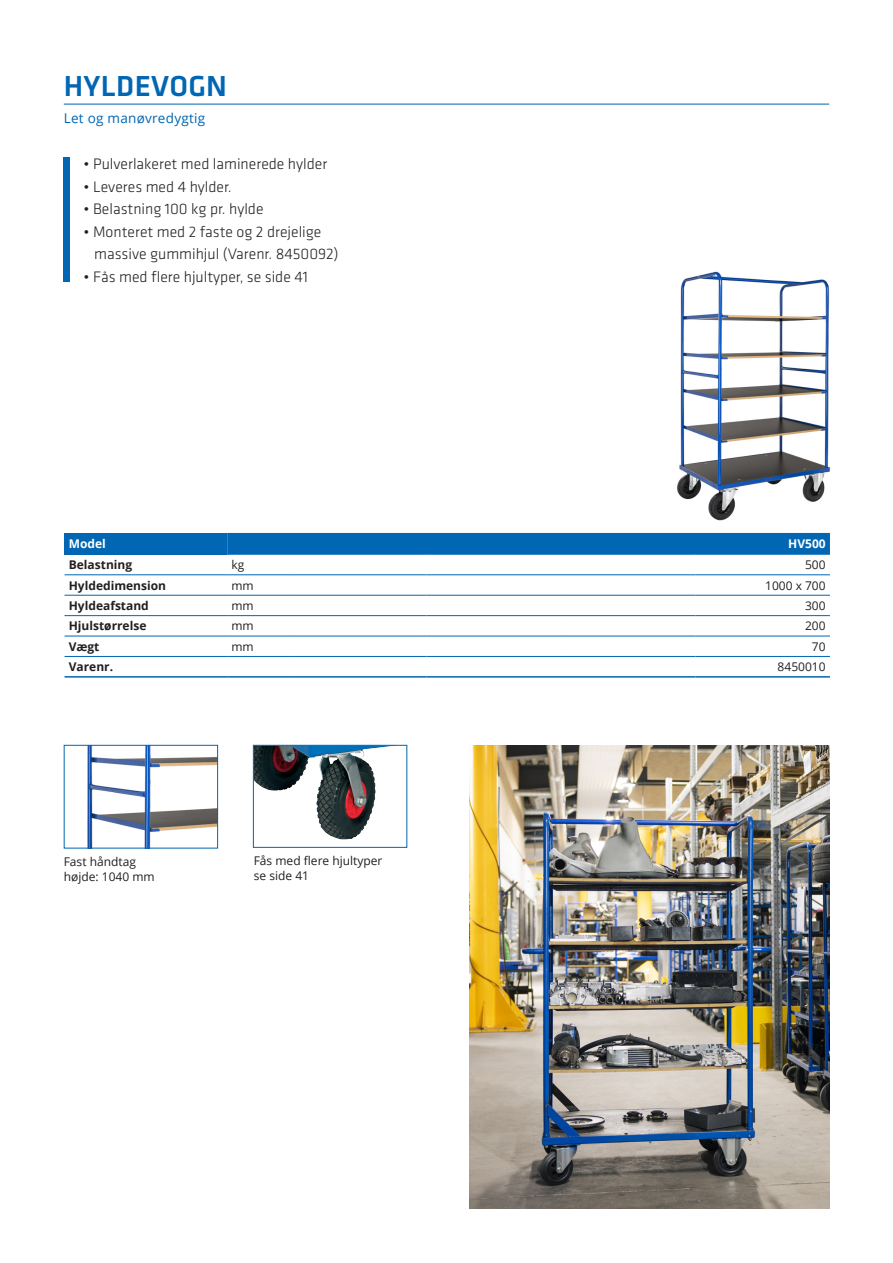
<style>
.page{position:relative;width:893px;height:1263px;background:#fff}
.page>*{position:absolute;margin:0;border:0;box-sizing:border-box;transform-origin:0 0}
.Overskrift_Produkt_side{font:500 30px "Klavika";letter-spacing:.01em;color:#0166b3}
.Highlights_text{font:300 15.75px "Klavika";color:#231f20}
.Overskrift_tekst{font:13.5px "Open Sans";letter-spacing:.02em;color:#0166b3}
.Tekst_-_Detalje_og_tilbehør{font:12px "Open Sans";color:#231f20}
.t1{font:700 12px "Open Sans";color:#231f20}
.t2{font:700 12px "Open Sans";color:#fff}
</style>
<div class="page">
<hr style="left:64px;top:104px;width:765px;height:1px;background:#0166b3">
<div style="left:64px;top:157px;width:6px;height:125px;background:#0166b3"></div>
<img style="left:469px;top:746px;width:360px;height:463px">
<img style="left:87px;top:747px;width:129px;height:99px">
<div style="left:64px;top:745px;width:154px;height:103px;border:1px solid #0166b3"></div>
<div style="left:65px;top:533px;width:162px;height:21px;background:#0166b3"></div>
<div style="left:227px;top:533px;width:603px;height:21px;background:#0166b3"></div>
<hr style="left:65px;top:676px;width:162px;height:2px;background:#0166b3">
<hr style="left:227px;top:676px;width:65px;height:2px;background:#0166b3">
<hr style="left:292px;top:676px;width:134px;height:2px;background:#0166b3">
<hr style="left:426px;top:676px;width:135px;height:2px;background:#0166b3">
<hr style="left:561px;top:676px;width:134px;height:2px;background:#0166b3">
<hr style="left:695px;top:676px;width:135px;height:2px;background:#0166b3">
<hr style="left:65px;top:574px;width:162px;height:1px;background:#0166b3">
<hr style="left:227px;top:574px;width:65px;height:1px;background:#0166b3">
<hr style="left:292px;top:574px;width:134px;height:1px;background:#0166b3">
<hr style="left:426px;top:574px;width:135px;height:1px;background:#0166b3">
<hr style="left:561px;top:574px;width:134px;height:1px;background:#0166b3">
<hr style="left:695px;top:574px;width:135px;height:1px;background:#0166b3">
<hr style="left:65px;top:595px;width:162px;height:1px;background:#0166b3">
<hr style="left:227px;top:595px;width:65px;height:1px;background:#0166b3">
<hr style="left:292px;top:595px;width:134px;height:1px;background:#0166b3">
<hr style="left:426px;top:595px;width:135px;height:1px;background:#0166b3">
<hr style="left:561px;top:595px;width:134px;height:1px;background:#0166b3">
<hr style="left:695px;top:595px;width:135px;height:1px;background:#0166b3">
<hr style="left:65px;top:615px;width:162px;height:1px;background:#0166b3">
<hr style="left:227px;top:615px;width:65px;height:1px;background:#0166b3">
<hr style="left:292px;top:615px;width:134px;height:1px;background:#0166b3">
<hr style="left:426px;top:615px;width:135px;height:1px;background:#0166b3">
<hr style="left:561px;top:615px;width:134px;height:1px;background:#0166b3">
<hr style="left:695px;top:615px;width:135px;height:1px;background:#0166b3">
<hr style="left:65px;top:636px;width:162px;height:1px;background:#0166b3">
<hr style="left:227px;top:636px;width:65px;height:1px;background:#0166b3">
<hr style="left:292px;top:636px;width:134px;height:1px;background:#0166b3">
<hr style="left:426px;top:636px;width:135px;height:1px;background:#0166b3">
<hr style="left:561px;top:636px;width:134px;height:1px;background:#0166b3">
<hr style="left:695px;top:636px;width:135px;height:1px;background:#0166b3">
<hr style="left:65px;top:656px;width:162px;height:1px;background:#0166b3">
<hr style="left:227px;top:656px;width:65px;height:1px;background:#0166b3">
<hr style="left:292px;top:656px;width:134px;height:1px;background:#0166b3">
<hr style="left:426px;top:656px;width:135px;height:1px;background:#0166b3">
<hr style="left:561px;top:656px;width:134px;height:1px;background:#0166b3">
<hr style="left:695px;top:656px;width:135px;height:1px;background:#0166b3">
<hr style="left:65px;top:554px;width:162px;height:1px;background:#0166b3">
<hr style="left:227px;top:554px;width:65px;height:1px;background:#0166b3">
<hr style="left:292px;top:554px;width:134px;height:1px;background:#0166b3">
<hr style="left:426px;top:554px;width:135px;height:1px;background:#0166b3">
<hr style="left:561px;top:554px;width:134px;height:1px;background:#0166b3">
<hr style="left:695px;top:554px;width:135px;height:1px;background:#0166b3">
<img style="left:677px;top:271px;width:153px;height:250px">
<img style="left:255px;top:747px;width:128px;height:92px">
<div style="left:253px;top:745px;width:154px;height:103px;border:1px solid #0166b3"></div>
<p class="Overskrift_Produkt_side" style="left:64px;top:70px;width:165px">HYLDEVOGN</p>
<p class="Overskrift_tekst" style="left:64px;top:109px;width:143px">Let og manøvredygtig</p>
<p class="Highlights_text" style="left:84px;top:155px;width:245px">• Pulverlakeret med laminerede hylder</p>
<p class="Highlights_text" style="left:84px;top:178px;width:150px">• Leveres med 4 hylder.</p>
<p class="Highlights_text" style="left:84px;top:200px;width:181px">• Belastning 100 kg pr. hylde</p>
<p class="Highlights_text" style="left:84px;top:223px;width:239px">• Monteret med 2 faste og 2 drejelige</p>
<p class="Highlights_text" style="left:94px;top:245px;width:246px">massive gummihjul (Varenr. 8450092)</p>
<p class="Highlights_text" style="left:84px;top:268px;width:226px">• Fås med flere hjultyper, se side 41</p>
<p class="t2" style="left:69px;top:535px;width:39px">Model</p>
<p class="t2" style="left:788px;top:535px;width:39px">HV500</p>
<p class="t1" style="left:69px;top:556px;width:65px">Belastning</p>
<p class="Tekst_-_Detalje_og_tilbehør" style="left:231px;top:557px;width:14px">kg</p>
<p class="Tekst_-_Detalje_og_tilbehør" style="left:805px;top:557px;width:22px">500</p>
<p class="t1" style="left:69px;top:577px;width:99px">Hyldedimension</p>
<p class="Tekst_-_Detalje_og_tilbehør" style="left:231px;top:577px;width:24px">mm</p>
<p class="Tekst_-_Detalje_og_tilbehør" style="left:765px;top:577px;width:62px">1000 x 700</p>
<p class="t1" style="left:69px;top:597px;width:82px">Hyldeafstand</p>
<p class="Tekst_-_Detalje_og_tilbehør" style="left:231px;top:597px;width:24px">mm</p>
<p class="Tekst_-_Detalje_og_tilbehør" style="left:805px;top:597px;width:22px">300</p>
<p class="t1" style="left:69px;top:618px;width:79px">Hjulstørrelse</p>
<p class="Tekst_-_Detalje_og_tilbehør" style="left:231px;top:618px;width:24px">mm</p>
<p class="Tekst_-_Detalje_og_tilbehør" style="left:805px;top:618px;width:22px">200</p>
<p class="t1" style="left:69px;top:638px;width:32px">Vægt</p>
<p class="Tekst_-_Detalje_og_tilbehør" style="left:231px;top:638px;width:24px">mm</p>
<p class="Tekst_-_Detalje_og_tilbehør" style="left:812px;top:638px;width:15px">70</p>
<p class="t1" style="left:69px;top:658px;width:46px">Varenr.</p>
<p class="Tekst_-_Detalje_og_tilbehør" style="left:778px;top:659px;width:50px">8450010</p>
<p class="Tekst_-_Detalje_og_tilbehør" style="left:64px;top:853px;width:74px">Fast håndtag</p>
<p class="Tekst_-_Detalje_og_tilbehør" style="left:64px;top:868px;width:92px">højde: 1040 mm</p>
<p class="Tekst_-_Detalje_og_tilbehør" style="left:254px;top:853px;width:130px">Fås med flere hjultyper</p>
<p class="Tekst_-_Detalje_og_tilbehør" style="left:254px;top:868px;width:57px">se side 41</p>
</div>
